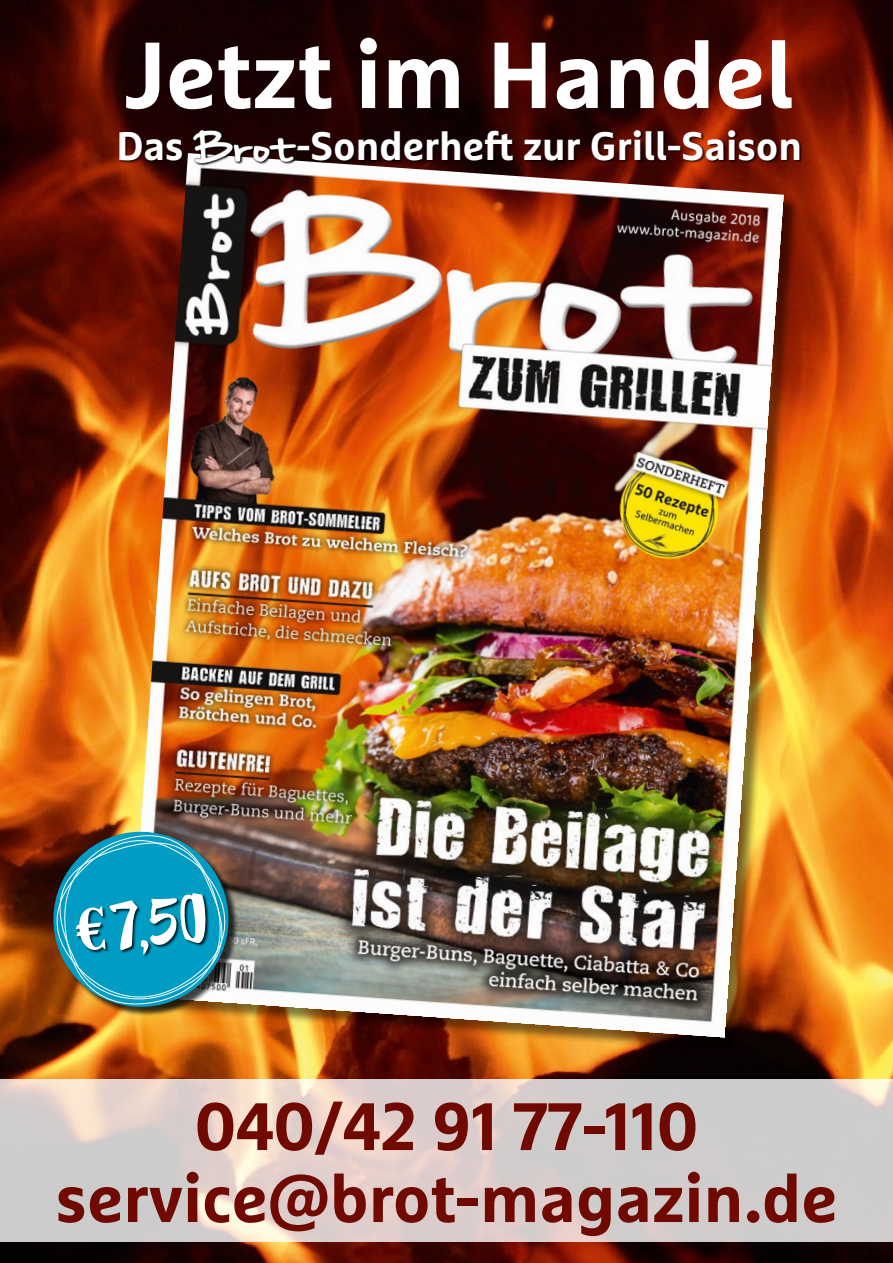
<style>
.page{position:relative;width:893px;height:1263px;background:#fff}
.page>*{position:absolute;margin:0;border:0;box-sizing:border-box;transform-origin:0 0}
.t1{font:700 93.75px "Marselis OT";color:#fff}
.t2{font:700 66.9px/72px "Marselis OT";color:#700a00;text-align:center}
.t3{font:61.5px "Stonestickfreetester";color:#fff}
.t4{font:700 39.75px "Marselis OT";color:#fff}
.s1{font-family:"Euro Serif";font-weight:700;font-size:59.55px}
</style>
<div class="page">
<img style="left:0;top:0;width:893px;height:1263px">
<svg style="left:0;top:1079px;width:893px;height:163px;background:#d9cfcc"></svg>
<div style="left:131px;top:155px;width:669px;height:899px;background:#000;opacity:.49"></div>
<img style="left:129px;top:164px;width:655px;height:874px">
<img style="left:31px;top:822px;width:224px;height:201px">
<div style="left:76px;top:893px;width:133px;height:66px;background:#000;opacity:.75"></div>
<div style="left:119px;top:130px;width:683px;height:34px;background:#000;opacity:.75"></div>
<svg style="left:193px;top:164px;width:107px;height:2px"></svg>
<img style="left:188px;top:129px;width:113px;height:35px">
<p class="t1" style="left:125px;top:17px;width:671px">Jetzt im Handel</p>
<p class="t4" style="left:116px;top:121px;width:69px">Das</p>
<p class="t4" style="left:296px;top:121px;width:507px">-Sonderheft zur Grill-Saison</p>
<p class="t3" style="left:71px;top:891px;width:137px;rotate:-6deg"><span class="s1">E</span> 7,50</p>
<p class="t2" style="left:56px;top:1089px;width:783px">040/42 91 77-110 service@brot-magazin.de</p>
</div>
